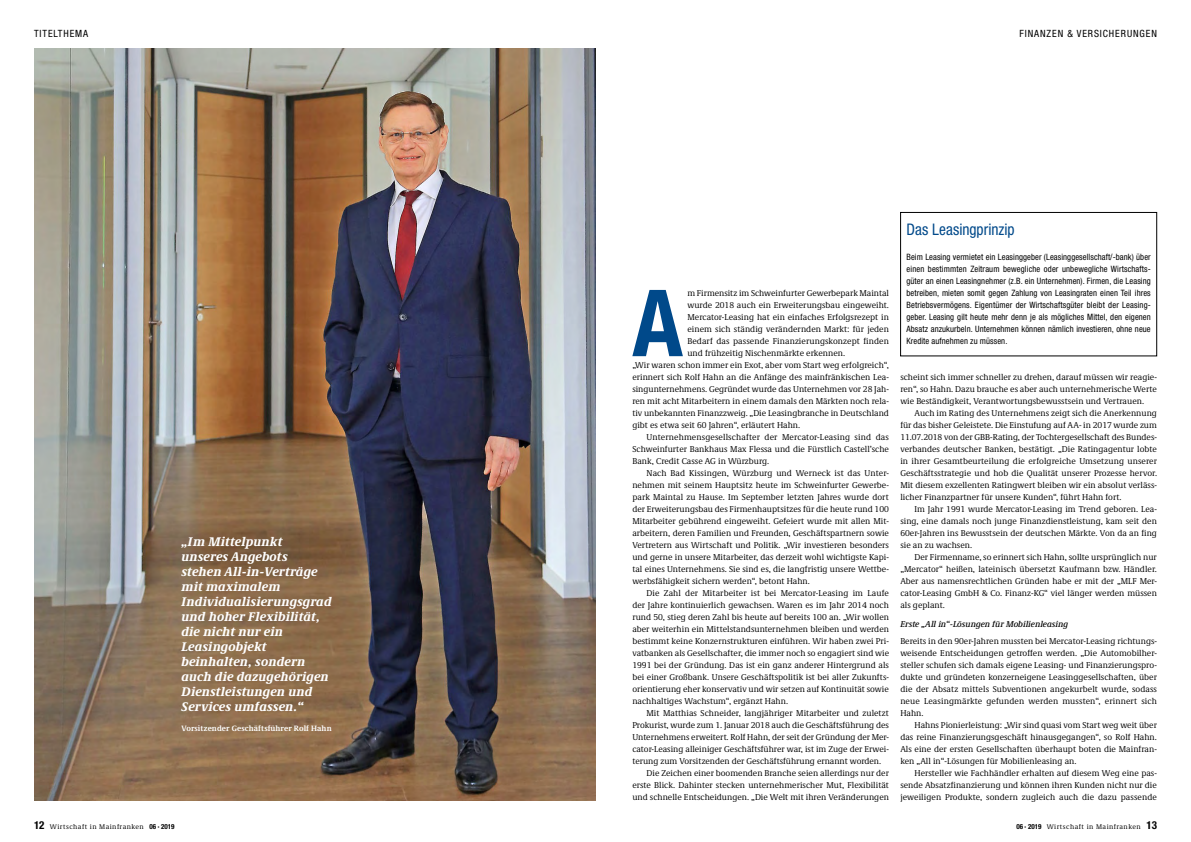
<style>
.page{position:relative;width:1191px;height:842px;background:#fff}
.page>*{position:absolute;margin:0;border:0;box-sizing:border-box;transform-origin:0 0}
._03_Fliess_Initial{font:700 condensed 92.8px "Helvetica Neue LT Std";color:#00498a}
._05_Box_Head_neu{font:condensed 16px "Helvetica Neue LT Std";color:#00498a;scale:.96 1}
._07_Zitat_kursiv_gra{font:italic 800 13px/15px "Demos Next Pro";letter-spacing:.01em;color:#fff}
.t1{font:condensed 10px "Helvetica Neue LT Std";letter-spacing:.09em;color:#000}
._03_Fliess__5{font:8.8px/12px "Demos Next Pro";color:#000;text-align:justify}
._03_Fliess_OHNE_Einz{font:8.8px/12px "Demos Next Pro";color:#000;text-align:justify}
._05_Box_fliess{font:condensed 8.8px/12px "Helvetica Neue LT Std";letter-spacing:.01em;color:#000;text-align:justify}
._03_Fliess_Initial-2{font:8.8px/12px "Demos Next Pro";color:#000;text-align:justify}
._03_Zwiti{font:italic 500 8.8px "Demos Next Pro";color:#000}
._07_Zitat_Name{font:700 8px "Demos Next Pro";letter-spacing:.01em;color:#fff}
.t2{font:7px "Demos Next Pro";letter-spacing:.06em;color:#000}
.s1{font-family:"Helvetica Neue LT Std";font-weight:700;font-stretch:condensed;font-size:11px}
.s2{font-family:"Helvetica Neue LT Std";font-weight:700;font-stretch:condensed}
</style>
<div class="page">
<img style="left:34px;top:48px;width:561px;height:752px">
<div style="left:900px;top:212px;width:257px;height:144px;border:1px solid #000"></div>
<p class="t1" style="left:34px;top:27px;width:56px">TITELTHEMA</p>
<p class="_07_Zitat_kursiv_gra" style="left:181px;top:533px;width:152px">„Im Mittelpunkt unseres Angebots<br>stehen All-in-Verträge mit maximalem<br>Individualisierungsgrad und hoher Flexibilität, die nicht nur ein<br>Leasingobjekt beinhalten, sondern auch die dazugehörigen<br>Dienstleistungen und<br>Services umfassen.“</p>
<p class="_07_Zitat_Name" style="left:181px;top:722px;width:152px">Vorsitzender Geschäftsführer Rolf Hahn</p>
<p class="t2" style="left:34px;top:822px;width:142px"><span class="s1">12</span> Wirtschaft in Mainfranken <span class="s2">06 · 2019</span></p>
<p class="t1" style="left:1019px;top:27px;width:139px">FINANZEN &amp; VERSICHERUNGEN</p>
<p class="_03_Fliess_Initial" style="left:632px;top:267px;width:52px">A</p>
<p class="_03_Fliess_Initial-2" style="left:687px;top:287px;width:203px">m Firmensitz im Schweinfurter Gewerbepark Maintal wurde 2018 auch ein Erweiterungsbau eingeweiht.<br>Mercator-Leasing hat ein einfaches Erfolgsrezept in einem sich ständig verändernden Markt: für jeden Bedarf das passende Finanzierungskonzept finden und frühzeitig Nischenmärkte erkennen.</p>
<p class="_03_Fliess_OHNE_Einz" style="left:632px;top:359px;width:258px">„Wir waren schon immer ein Exot, aber vom Start weg erfolgreich“, erinnert sich Rolf Hahn an die Anfänge des mainfränkischen Lea&shy;singunternehmens. Gegründet wurde das Unternehmen vor 28 Jah&shy;ren mit acht Mitarbeitern in einem damals den Märkten noch rela&shy;tiv unbekannten Finanzzweig. „Die Leasingbranche in Deutschland gibt es etwa seit 60 Jahren“, erläutert Hahn.</p>
<p class="_03_Fliess__5" style="left:632px;top:431px;width:258px;text-indent:14px">Unternehmensgesellschafter der Mercator-Leasing sind das Schweinfurter Bankhaus Max Flessa und die Fürstlich Castell’sche Bank, Credit Casse AG in Würzburg.</p>
<p class="_03_Fliess__5" style="left:632px;top:467px;width:258px;text-indent:14px">Nach Bad Kissingen, Würzburg und Werneck ist das Unter&shy;nehmen mit seinem Hauptsitz heute im Schweinfurter Gewerbe&shy;park Maintal zu Hause. Im September letzten Jahres wurde dort der Erweiterungsbau des Firmenhauptsitzes für die heute rund 100<br>Mitarbeiter gebührend eingeweiht. Gefeiert wurde mit allen Mit&shy;arbeitern, deren Familien und Freunden, Geschäftspartnern sowie Vertretern aus Wirtschaft und Politik. „Wir investieren besonders und gerne in unsere Mitarbeiter, das derzeit wohl wichtigste Kapi&shy;tal eines Unternehmens. Sie sind es, die langfristig unsere Wettbe&shy;werbsfähigkeit sichern werden“, betont Hahn.</p>
<p class="_03_Fliess__5" style="left:632px;top:587px;width:258px;text-indent:14px">Die Zahl der Mitarbeiter ist bei Mercator-Leasing im Laufe der Jahre kontinuierlich gewachsen. Waren es im Jahr 2014 noch rund 50, stieg deren Zahl bis heute auf bereits 100 an. „Wir wollen aber weiterhin ein Mittelstandsunternehmen bleiben und werden bestimmt keine Konzernstrukturen einführen. Wir haben zwei Pri&shy;vatbanken als Gesellschafter, die immer noch so engagiert sind wie 1991 bei der Gründung. Das ist ein ganz anderer Hintergrund als bei einer Großbank. Unsere Geschäftspolitik ist bei aller Zukunfts&shy;orientierung eher konservativ und wir setzen auf Kontinuität sowie nachhaltiges Wachstum“, ergänzt Hahn.</p>
<p class="_03_Fliess__5" style="left:632px;top:707px;width:258px;text-indent:14px">Mit Matthias Schneider, langjähriger Mitarbeiter und zuletzt Prokurist, wurde zum 1. Januar 2018 auch die Geschäftsführung des Unternehmens erweitert. Rolf Hahn, der seit der Gründung der Mer&shy;cator-Leasing alleiniger Geschäftsführer war, ist im Zuge der Erwei&shy;terung zum Vorsitzenden der Geschäftsführung ernannt worden.</p>
<p class="_03_Fliess__5" style="left:632px;top:767px;width:258px;text-indent:14px">Die Zeichen einer boomenden Branche seien allerdings nur der erste Blick. Dahinter stecken unternehmerischer Mut, Flexibilität und schnelle Entscheidungen. „Die Welt mit ihren Veränderungen</p>
<p class="_05_Box_Head_neu" style="left:906px;top:221px;width:114px">Das Leasingprinzip</p>
<p class="_05_Box_fliess" style="left:906px;top:251px;width:246px">Beim Leasing vermietet ein Leasinggeber (Leasinggesellschaft/-bank) über einen bestimmten Zeitraum bewegliche oder unbewegliche Wirtschafts&shy;güter an einen Leasingnehmer (z.B. ein Unternehmen). Firmen, die Leasing betreiben, mieten somit gegen Zahlung von Leasingraten einen Teil ihres Betriebsvermögens. Eigentümer der Wirtschaftsgüter bleibt der Leasing&shy;geber. Leasing gilt heute mehr denn je als mögliches Mittel, den eigenen Absatz anzukurbeln. Unternehmen können nämlich investieren, ohne neue Kredite aufnehmen zu müssen.</p>
<p class="_03_Fliess__5" style="left:900px;top:371px;width:258px">scheint sich immer schneller zu drehen, darauf müssen wir reagie&shy;ren“, so Hahn. Dazu brauche es aber auch unternehmerische Werte wie Beständigkeit, Verantwortungsbewusstsein und Vertrauen.</p>
<p class="_03_Fliess__5" style="left:900px;top:407px;width:258px;text-indent:14px">Auch im Rating des Unternehmens zeigt sich die Anerkennung für das bisher Geleistete. Die Einstufung auf AA- in 2017 wurde zum 11.07.2018 von der GBB-Rating, der Tochtergesellschaft des Bundes&shy;verbandes deutscher Banken, bestätigt. „Die Ratingagentur lobte in ihrer Gesamtbeurteilung die erfolgreiche Umsetzung unserer Geschäftsstrategie und hob die Qualität unserer Prozesse hervor.<br>Mit diesem exzellenten Ratingwert bleiben wir ein absolut verläss&shy;licher Finanzpartner für unsere Kunden“, führt Hahn fort.</p>
<p class="_03_Fliess__5" style="left:900px;top:503px;width:258px;text-indent:14px">Im Jahr 1991 wurde Mercator-Leasing im Trend geboren. Lea&shy;sing, eine damals noch junge Finanzdienstleistung, kam seit den 60er-Jahren ins Bewusstsein der deutschen Märkte. Von da an fing sie an zu wachsen.</p>
<p class="_03_Fliess__5" style="left:900px;top:551px;width:258px;text-indent:14px">Der Firmenname, so erinnert sich Hahn, sollte ursprünglich nur „Mercator“ heißen, lateinisch übersetzt Kaufmann bzw. Händler.<br>Aber aus namensrechtlichen Gründen habe er mit der „MLF Mer&shy;cator-Leasing GmbH &amp; Co. Finanz-KG“ viel länger werden müssen als geplant.</p>
<p class="_03_Zwiti" style="left:900px;top:618px;width:169px">Erste „All in“-Lösungen für Mobilienleasing</p>
<p class="_03_Fliess_OHNE_Einz" style="left:900px;top:635px;width:258px">Bereits in den 90er-Jahren mussten bei Mercator-Leasing richtungs&shy;weisende Entscheidungen getroffen werden. „Die Automobilher&shy;steller schufen sich damals eigene Leasing- und Finanzierungspro&shy;dukte und gründeten konzerneigene Leasinggesellschaften, über die der Absatz mittels Subventionen angekurbelt wurde, sodass neue Leasingmärkte gefunden werden mussten“, erinnert sich Hahn.</p>
<p class="_03_Fliess__5" style="left:900px;top:719px;width:258px;text-indent:14px">Hahns Pionierleistung: „Wir sind quasi vom Start weg weit über das reine Finanzierungsgeschäft hinausgegangen“, so Rolf Hahn.<br>Als eine der ersten Gesellschaften überhaupt boten die Mainfran&shy;ken „All in“-Lösungen für Mobilienleasing an.</p>
<p class="_03_Fliess__5" style="left:900px;top:767px;width:258px;text-indent:14px">Hersteller wie Fachhändler erhalten auf diesem Weg eine pas&shy;sende Absatzfinanzierung und können ihren Kunden nicht nur die jeweiligen Produkte, sondern zugleich auch die dazu passende</p>
<p class="t2" style="left:1016px;top:822px;width:142px"><span class="s2">06 · 2019</span> Wirtschaft in Mainfranken <span class="s1">13</span></p>
</div>
